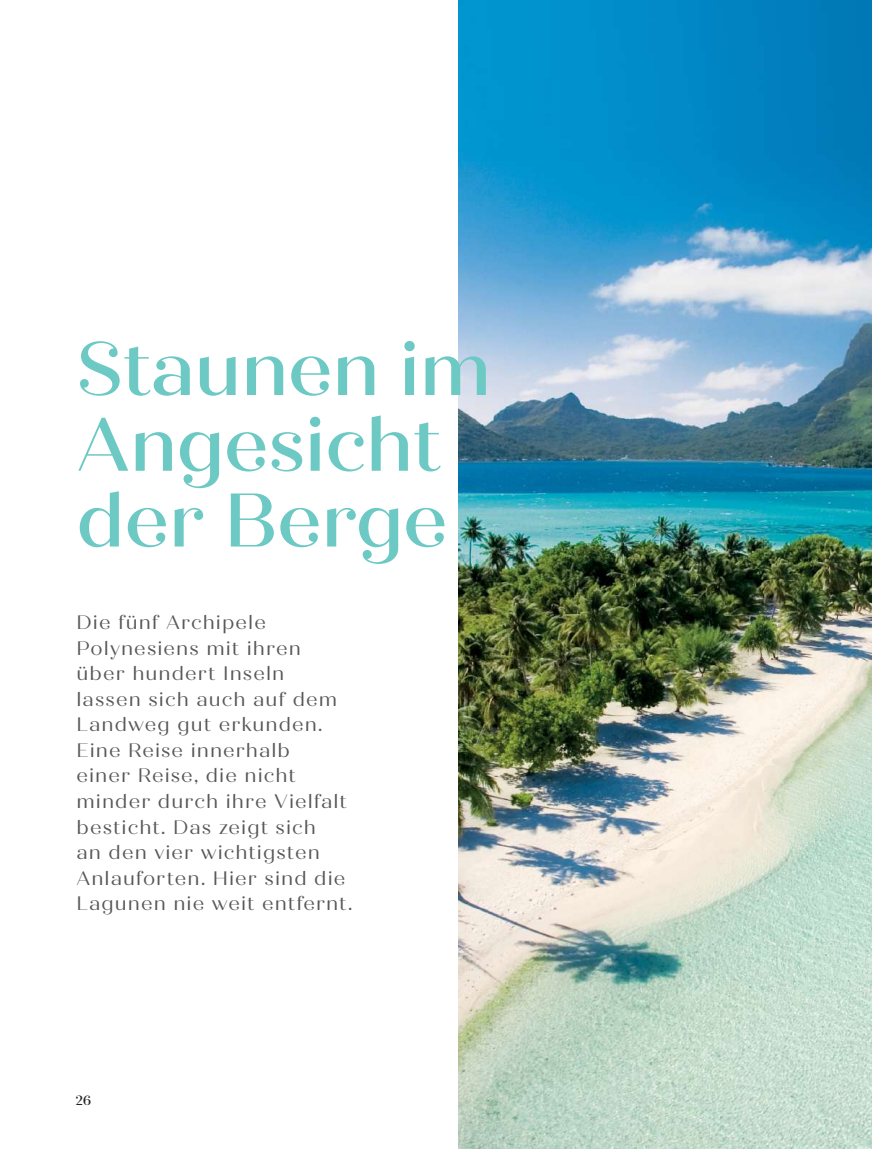
<style>
.page{position:relative;width:872px;height:1149px;background:#fff}
.page>*{position:absolute;margin:0;border:0;box-sizing:border-box;transform-origin:0 0}
.t1{font:500 75.75px/75.8px "Quiche Display";color:#6dc9c4}
.t2{font:19.5px/25.5px "Quiche Display";letter-spacing:.055em;color:#57585a}
.t3{font:500 13.5px "Quiche Display";color:#231f20}
</style>
<div class="page">
<img style="left:458px;top:0;width:414px;height:1148px">
<h1 class="t1" style="left:77px;top:332px;width:416px">Staunen im<br>Angesicht der Berge</h1>
<p class="t2" style="left:77px;top:610px;width:277px">Die fünf Archipele<br>Polynesiens mit ihren über hundert Inseln lassen sich auch auf dem<br>Landweg gut erkunden.<br>Eine Reise innerhalb<br>einer Reise, die nicht minder durch ihre Vielfalt besticht. Das zeigt sich<br>an den vier wichtigsten<br>Anlauforten. Hier sind die<br>Lagunen nie weit entfernt.</p>
<p class="t3" style="left:75px;top:1092px;width:17px">26</p>
</div>
